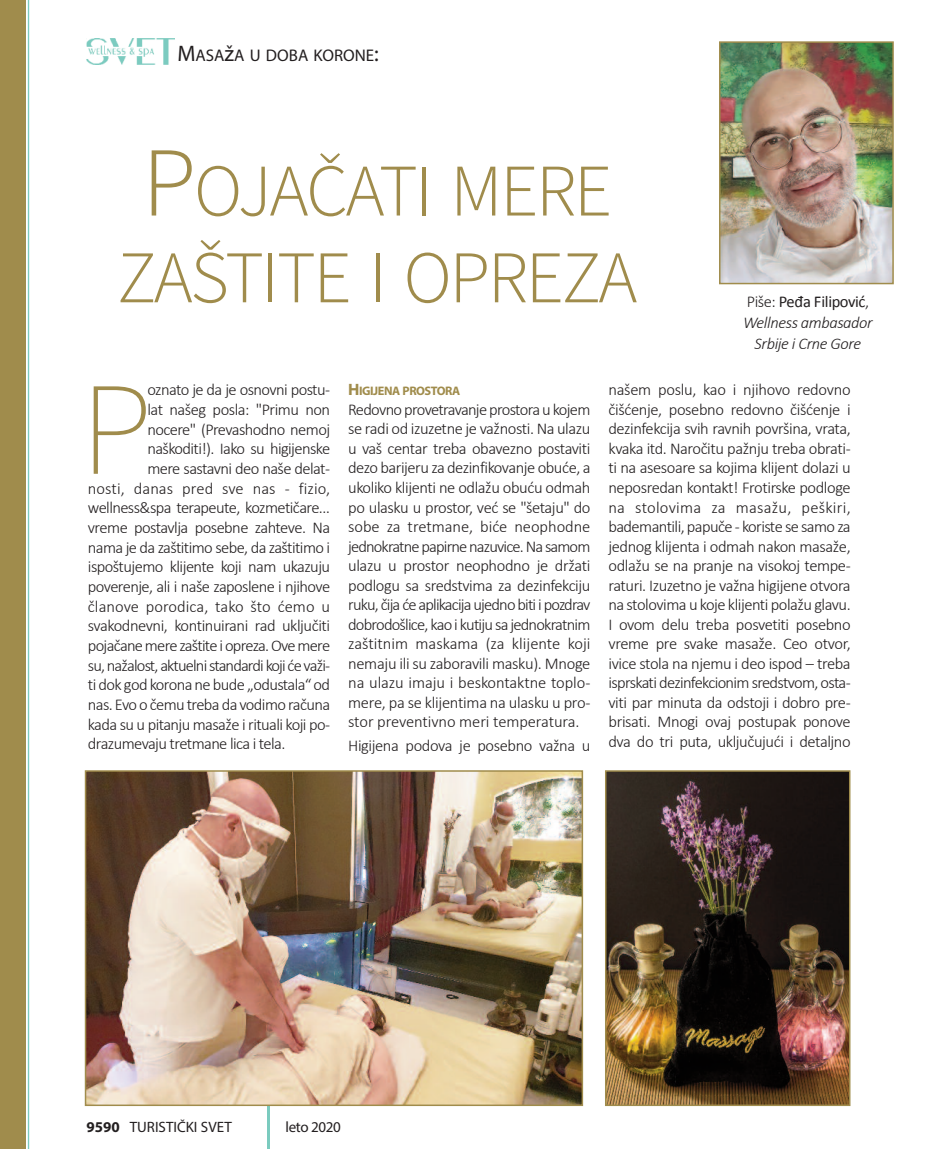
<style>
.page{position:relative;width:936px;height:1149px;background:#fff}
.page>*{position:absolute;margin:0;border:0;box-sizing:border-box;transform-origin:0 0}
.t1{font:200 132.3px "Source Sans Pro";color:#a08c4c}
.t2{font:300 74.1px/86.7px "Source Sans Pro";letter-spacing:-.03em;color:#a08c4c;text-align:center}
.t3{font:16.8px "Myriad Pro";color:#231f20}
.t4{font:300 16.5px/19.5px "Calibri";letter-spacing:-.035em;color:#231f20;text-align:justify}
.t5{font:italic 300 16.5px/21px "Calibri";letter-spacing:-.025em;color:#231f20;text-align:center}
.t6{font:300 16.5px "Calibri";letter-spacing:.005em;color:#231f20}
.t7{font:300 16.5px "Calibri";color:#231f20}
.t8{font:15px "Myriad Pro";color:#231f20}
.t9{font:700 12.3px "Myriad Pro";letter-spacing:-.035em;color:#a08c4c}
.s1{font-size:22.5px}
.s2{font-size:98.85px}
.s3{font-style:normal}
.s4{font-weight:400;font-style:normal}
.s5{font-size:16.5px}
.s6{font-weight:700}
</style>
<div class="page">
<hr style="left:267px;top:1106px;width:2px;height:42px;background:#7bcbbf">
<div style="left:0;top:0;width:26px;height:1148px;background:#a08c4c"></div>
<hr style="left:28px;top:0;width:1px;height:1148px;background:#7bcbbf">
<img style="left:722px;top:44px;width:168px;height:237px">
<div style="left:719px;top:41px;width:174px;height:243px;border:2px solid #a08c4c"></div>
<img style="left:87px;top:38px;width:87px;height:26px">
<img style="left:88px;top:773px;width:492px;height:329px">
<div style="left:85px;top:770px;width:498px;height:335px;border:2px solid #a08c4c"></div>
<img style="left:608px;top:773px;width:239px;height:329px">
<div style="left:605px;top:770px;width:245px;height:335px;border:2px solid #a08c4c"></div>
<p class="t3" style="left:177px;top:49px;width:203px"><span class="s1">M</span>ASA<span class="s1">Ž</span>A U DOBA KORONE<span class="s1">:</span></p>
<h2 class="t2" style="left:117px;top:153px;width:522px"><span class="s2">P</span>OJAČATI MERE<br>ZAŠTITE I OPREZA</h2>
<p class="t5" style="left:743px;top:293px;width:131px"><span class="s3">Piše:</span> <span class="s4">Peđa Filipović</span><span class="s3">,<br></span>Wellness ambasador<br>Srbije i Crne Gore</p>
<p class="t4" style="left:147px;top:381px;width:184px">oznato je da je osnovni postu-</p>
<p class="t4" style="left:147px;top:401px;width:184px">lat našeg posla: "Primu non</p>
<p class="t4" style="left:147px;top:420px;width:184px">nocere" (Prevashodno nemoj</p>
<p class="t4" style="left:147px;top:440px;width:184px">naškoditi!). Iako su higijenske</p>
<p class="t4" style="left:147px;top:460px;width:184px">mere sastavni deo naše delat-</p>
<p class="t6" style="left:88px;top:481px;width:244px">nosti, danas pred sve nas - fizio,</p>
<p class="t4" style="left:88px;top:499px;width:244px">wellness&amp;spa terapeute, kozmetičare…</p>
<p class="t4" style="left:88px;top:519px;width:244px">vreme postavlja posebne zahteve. Na</p>
<p class="t4" style="left:88px;top:538px;width:244px">nama je da zaštitimo sebe, da zaštitimo i</p>
<p class="t4" style="left:88px;top:558px;width:244px">ispoštujemo klijente koji nam ukazuju</p>
<p class="t4" style="left:88px;top:578px;width:244px">poverenje, ali i naše zaposlene i njihove</p>
<p class="t7" style="left:88px;top:599px;width:244px">članove porodica, tako što ćemo u</p>
<p class="t4" style="left:88px;top:617px;width:244px">svakodnevni, kontinuirani rad uključiti</p>
<p class="t4" style="left:88px;top:637px;width:244px">pojačane mere zaštite i opreza. Ove mere</p>
<p class="t4" style="left:88px;top:656px;width:244px">su, nažalost, aktuelni standardi koji će važi-</p>
<p class="t4" style="left:88px;top:676px;width:244px">ti dok god korona ne bude „odustala“ od</p>
<p class="t4" style="left:88px;top:696px;width:244px">nas. Evo o čemu treba da vodimo računa</p>
<p class="t4" style="left:88px;top:715px;width:244px">kada su u pitanju masaže i rituali koji po-</p>
<p class="t4" style="left:88px;top:735px;width:199px">drazumevaju tretmane lica i tela.</p>
<h1 class="t1" style="left:80px;top:378px;width:73px">P</h1>
<p class="t9" style="left:348px;top:386px;width:114px"><span class="s5">H</span>IGIJENA PROSTORA</p>
<p class="t4" style="left:348px;top:401px;width:244px">Redovno provetravanje prostora u kojem se radi od izuzetne je važnosti. Na ulazu u vaš centar treba obavezno postaviti dezo barijeru za dezinfikovanje obuće, a ukoliko klijenti ne odlažu obuću odmah po ulasku u prostor, već se "šetaju" do sobe za tretmane, biće neophodne jednokratne papirne nazuvice. Na samom ulazu u prostor neophodno je držati podlogu sa sredstvima za dezinfekciju ruku, čija će aplikacija ujedno biti i pozdrav dobrodošlice, kao i kutiju sa jednokratnim zaštitnim maskama (za klijente koji nemaju ili su zaboravili masku). Mnoge na ulazu imaju i beskontaktne toplo&shy;mere, pa se klijentima na ulasku u pro&shy;stor preventivno meri temperatura.</p>
<p class="t4" style="left:348px;top:736px;width:244px">Higijena podova je posebno važna u</p>
<p class="t4" style="left:608px;top:381px;width:244px">našem poslu, kao i njihovo redovno čišćenje, posebno redovno čišćenje i dezinfekcija svih ravnih površina, vrata, kvaka itd. Naročitu pažnju treba obrati&shy;ti na asesoare sa kojima klijent dolazi u neposredan kontakt! Frotirske podloge na stolovima za masažu, peškiri, bademantili, papuče - koriste se samo za jednog klijenta i odmah nakon masaže, odlažu se na pranje na visokoj tempe&shy;raturi. Izuzetno je važna higijene otvora na stolovima u koje klijenti polažu glavu.<br>I ovom delu treba posvetiti posebno vreme pre svake masaže. Ceo otvor, ivice stola na njemu i deo ispod – treba isprskati dezinfekcionim sredstvom, osta&shy;viti par minuta da odstoji i dobro pre&shy;brisati. Mnogi ovaj postupak ponove dva do tri puta, uključujući i detaljno</p>
<p class="t8" style="left:87px;top:1121px;width:147px"><span class="s6">9590</span> TURISTIČKI SVET</p>
<p class="t8" style="left:285px;top:1121px;width:57px">LETO 2020</p>
</div>
